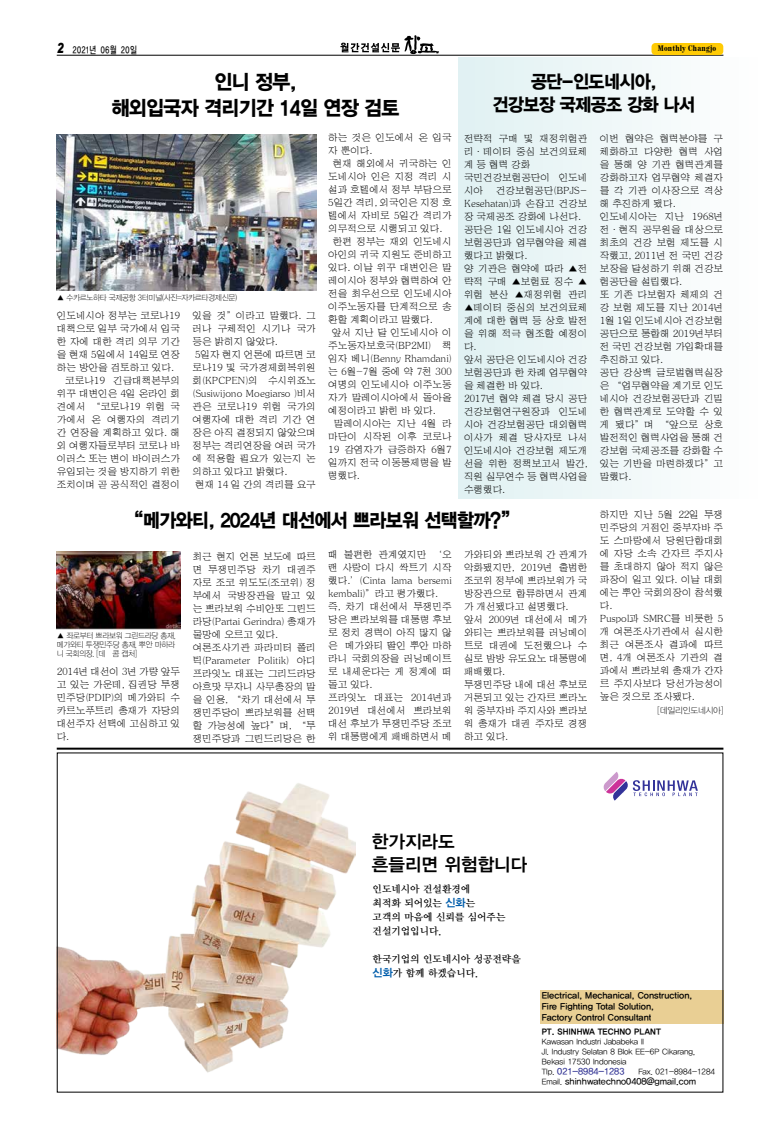
<style>
.page{position:relative;width:766px;height:1134px;background:#fff}
.page>*{position:absolute;margin:0;border:0;box-sizing:border-box;transform-origin:0 0}
.t1{font:20.3px/26px "YDIYGO360";letter-spacing:-.03em;color:#000;text-align:center;scale:.95 1}
.t2{font:19.3px "YDIYGO360";letter-spacing:-.03em;color:#000;scale:.95 1}
.t3{font:18.2px/23px "YDIYGO360";letter-spacing:-.03em;color:#000;text-align:center;scale:.95 1}
.t4{font:18px/23px "YDIYGO340";color:#000}
.t5{font:10px/14px "YDIY Mj O340";color:#000}
.t6{font:10px "YDIYGO130 KSCPC EUC H";color:#000;scale:.74 1}
.t7{font:9.8px/13px "HY Sin Mun Myeong Jo";letter-spacing:-.03em;color:#000}
.t8{font:9px/11px "YDIYGO340";color:#000}
.t9{font:9px "YDIYGO330";color:#000}
.t10{font:9px "YDIYGO330";color:#2e3092}
.t11{font:8.6px "YDIYGO310";letter-spacing:-.03em;color:#000}
.t12{font:8px/10px "YDIYGO320";color:#000}
.t13{font:8px/9.2px "YDIYGO310";letter-spacing:-.04em;color:#000;text-align:justify;scale:.95 1}
.t14{font:8px "YDIYGO350";color:#000}
.t15{font:700 condensed 8px "Century 725 BT";letter-spacing:.02em;color:#000}
.s1{font-family:"Arial";font-weight:900;font-style:italic;font-size:14px}
.s2{font-family:"YDIYGO340";font-size:11px;color:#015dab}
.s3{font-family:"YDIYGO320";font-size:8px;color:#000}
.s4{font-family:"YDIYGO320";font-size:8px}
</style>
<div class="page">
<div style="left:458px;top:57px;width:307px;height:442px;background:linear-gradient(to right,#e0f1f2,#fff)"></div>
<hr style="left:57px;top:55px;width:666px;height:1px;background:#000">
<div style="left:651px;top:43px;width:72px;height:12px;background:#ffcb05;border-radius:4px"></div>
<svg style="left:340px;top:35px;width:99px;height:19px"></svg>
<hr style="left:57px;top:748px;width:666px;height:2px;background:#000">
<img style="left:57px;top:135px;width:259px;height:156px">
<div style="left:539px;top:990px;width:184px;height:33px;background:#e9cf94"></div>
<svg style="left:603px;top:772px;width:94px;height:29px"></svg>
<img style="left:59px;top:783px;width:296px;height:290px">
<img style="left:57px;top:551px;width:123px;height:79px">
<p class="t6" style="left:57px;top:45px;width:110px"><span class="s1">2</span> 2021년 06월 20일</p>
<p class="t15" style="left:657px;top:44px;width:60px">Monthly Changjo</p>
<h1 class="t1" style="left:112px;top:69px;width:304px">인니 정부,<br>해외입국자 격리기간 14일 연장 검토</h1>
<h3 class="t3" style="left:492px;top:70px;width:215px">공단-인도네시아,<br>건강보장 국제공조 강화 나서</h3>
<p class="t13" style="left:57px;top:293px;width:191px">▲ 수카르노하타 국제공항 3터미널(사진=자카르타경제신문)</p>
<p class="t7" style="left:57px;top:309px;width:125px">인도네시아 정부는 코로나19</p>
<p class="t7" style="left:57px;top:322px;width:125px">대책으로 일부 국가에서 입국</p>
<p class="t7" style="left:57px;top:335px;width:125px">한 자에 대한 격리 의무 기간</p>
<p class="t7" style="left:57px;top:348px;width:125px">을 현재 5일에서 14일로 연장</p>
<p class="t7" style="left:57px;top:361px;width:118px">하는 방안을 검토하고 있다.</p>
<p class="t7" style="left:65px;top:374px;width:116px">코로나19 긴급대책본부의</p>
<p class="t7" style="left:57px;top:387px;width:125px">위꾸 대변인은 4일 온라인 회</p>
<p class="t7" style="left:57px;top:400px;width:125px">견에서 “코로나19 위험 국</p>
<p class="t7" style="left:57px;top:413px;width:125px">가에서 온 여행자의 격리기</p>
<p class="t7" style="left:57px;top:426px;width:125px">간 연장을 계획하고 있다. 해</p>
<p class="t7" style="left:57px;top:439px;width:125px">외 여행자들로부터 코로나 바</p>
<p class="t7" style="left:57px;top:452px;width:125px">이러스 또는 변이 바이러스가</p>
<p class="t7" style="left:57px;top:465px;width:125px">유입되는 것을 방지하기 위한</p>
<p class="t7" style="left:57px;top:478px;width:125px">조치이며 곧 공식적인 결정이</p>
<p class="t7" style="left:192px;top:309px;width:125px">있을 것”이라고 말했다. 그 러나 구체적인 시기나 국가 등은 밝히지 않았다.<br>5일자 현지 언론에 따르면 코 로나19 및 국가경제회복위원 회(KPCPEN)의 수시위죠노 (Susiwijono Moegiarso )비서 관은 코로나19 위험 국가의 여행자에 대한 격리 기간 연 장은 아직 결정되지 않았으며 정부는 격리연장을 여러 국가 에 적용할 필요가 있는지 논 의하고 있다고 밝혔다.<br>현재 14 일 간의 격리를 요구</p>
<p class="t7" style="left:328px;top:131px;width:125px">하는 것은 인도에서 온 입국</p>
<p class="t7" style="left:328px;top:144px;width:46px">자 뿐이다.</p>
<p class="t7" style="left:333px;top:157px;width:120px">현재 해외에서 귀국하는 인</p>
<p class="t7" style="left:328px;top:170px;width:125px">도네시아 인은 지정 격리 시</p>
<p class="t7" style="left:328px;top:183px;width:125px">설과 호텔에서 정부 부담으로</p>
<p class="t7" style="left:328px;top:196px;width:125px">5일간 격리, 외국인은 지정 호</p>
<p class="t7" style="left:328px;top:209px;width:125px">텔에서 자비로 5일간 격리가</p>
<p class="t7" style="left:328px;top:222px;width:115px">의무적으로 시행되고 있다.</p>
<p class="t7" style="left:333px;top:235px;width:120px">한편 정부는 재외 인도네시</p>
<p class="t7" style="left:328px;top:248px;width:125px">아인의 귀국 지원도 준비하고</p>
<p class="t7" style="left:328px;top:261px;width:125px">있다. 이날 위꾸 대변인은 말</p>
<p class="t7" style="left:328px;top:274px;width:125px">레이시아 정부와 협력하여 안</p>
<p class="t7" style="left:328px;top:287px;width:125px">전을 최우선으로 인도네시아</p>
<p class="t7" style="left:328px;top:300px;width:125px">이주노동자를 단계적으로 송</p>
<p class="t7" style="left:328px;top:313px;width:106px">환할 계획이라고 말했다.</p>
<p class="t7" style="left:332px;top:326px;width:121px">앞서 지난 달 인도네시아 이</p>
<p class="t7" style="left:328px;top:339px;width:125px">주노동자보호국(BP2MI) 책</p>
<p class="t7" style="left:328px;top:352px;width:125px">임자 베니(Benny Rhamdani)</p>
<p class="t7" style="left:328px;top:365px;width:125px">는 6월~7월 중에 약 7천 300</p>
<p class="t7" style="left:328px;top:378px;width:125px">여명의 인도네시아 이주노동</p>
<p class="t7" style="left:328px;top:391px;width:125px">자가 말레이시아에서 돌아올</p>
<p class="t7" style="left:328px;top:404px;width:109px">예정이라고 밝힌 바 있다.</p>
<p class="t7" style="left:334px;top:417px;width:119px">말레이시아는 지난 4월 라</p>
<p class="t7" style="left:328px;top:430px;width:125px">마단이 시작된 이후 코로나</p>
<p class="t7" style="left:328px;top:443px;width:125px">19 감염자가 급증하자 6월7</p>
<p class="t7" style="left:328px;top:456px;width:125px">일까지 전국 이동통제령을 발</p>
<p class="t7" style="left:328px;top:469px;width:33px">령했다.</p>
<p class="t7" style="left:464px;top:132px;width:125px">전략적 구매 및 재정위험관 리·데이터 중심 보건의료체 계 등 협력 강화 국민건강보험공단이 인도네 시아</p>
<p class="t7" style="left:464px;top:184px;width:125px;text-indent:32px">건강보험공단(BPJS-<br>Kesehatan)과 손잡고 건강보 장 국제공조 강화에 나선다. 공단은 1일 인도네시아 건강 보험공단과 업무협약을 체결 했다고 밝혔다.<br>양 기관은 협약에 따라 ▲전 략적 구매 ▲보험료 징수 ▲ 위험 분산 ▲재정위험 관리</p>
<p class="t7" style="left:464px;top:301px;width:125px">▲데이터 중심의 보건의료체 계에 대한 협력 등 상호 발전 을 위해 적극 협조할 예정이 다.<br>앞서 공단은 인도네시아 건강 보험공단과 한 차례 업무협약 을 체결한 바 있다.<br>2017년 협약 체결 당시 공단 건강보험연구원장과 인도네 시아 건강보험공단 대외협력 이사가 체결 당사자로 나서 인도네시아 건강보험 제도개 선을 위한 정책보고서 발간, 직원 실무연수 등 협력사업을 수행했다.</p>
<h2 class="t2" style="left:125px;top:509px;width:416px">“메가와티, 2024년 대선에서 쁘라보워 선택할까?”</h2>
<p class="t7" style="left:193px;top:550px;width:125px">최근 현지 언론 보도에 따르 면 투쟁민주당 차기 대권주 자로 조코 위도도(조코위) 정 부에서 국방장관을 맡고 있 는 쁘라보워 수비안또 그린드 라당(Partai Gerindra) 총재가 물망에 오르고 있다. 여론조사기관 파라미터 폴리 틱(Parameter Politik) 아디 프라잇노 대표는 그리드라당 아흐맛 무자니 사무총장의 말 을 인용, “차기 대선에서 투 쟁민주당이 쁘라보워를 선택 할 가능성에 높다”며, “투 쟁민주당과 그린드리당은 한</p>
<p class="t7" style="left:328px;top:548px;width:125px">때 불편한 관계였지만 ‘오 랜 사랑이 다시 싹트기 시작 했다.’(Cinta lama bersemi kembali)”라고 평가했다. 즉, 차기 대선에서 투쟁민주 당은 쁘라보워를 대통령 후보 로 정치 경력이 아직 많지 않 은 메가와티 딸인 뿌안 마하 라니 국회의장을 러닝메이트 로 내세운다는 게 정계에 떠 돌고 있다.<br>프라잇노 대표는 2014년과<br>2019년 대선에서 쁘라보워 대선 후보가 투쟁민주당 조코 위 대통령에게 패배하면서 메</p>
<p class="t7" style="left:464px;top:548px;width:125px">가와티와 쁘라보워 간 관계가 악화됐지만, 2019년 출범한 조코위 정부에 쁘라보워가 국 방장관으로 합류하면서 관계 가 개선됐다고 설명했다. 앞서 2009년 대선에서 메가 와티는 쁘라보워를 러닝메이 트로 대권에 도전했으나 수 실로 밤방 유도요노 대통령에 패배했다.<br>투쟁민주당 내에 대선 후보로 거론되고 있는 간자르 쁘라노 워 중부자바 주지사와 쁘라보 워 총재가 대권 주자로 경쟁 하고 있다.</p>
<p class="t13" style="left:57px;top:631px;width:127px">▲ 좌로부터 쁘라보워 그린드라당 총재, 메가와티 투쟁민주당 총재, 뿌안 마하라 니 국회의장. [데띡콤 캡처]</p>
<p class="t7" style="left:57px;top:665px;width:125px;text-align:justify">2014년 대선이 3년 가량 앞두 고 있는 가운데, 집권당 투쟁 민주당(PDIP)의 메가와티 수 카르노푸트리 총재가 자당의 대선주자 선택에 고심하고 있 다.</p>
<p class="t7" style="left:599px;top:132px;width:125px">이번 협약은 협력분야를 구 체화하고 다양한 협력 사업 을 통해 양 기관 협력관계를 강화하고자 업무협약 체결자 를 각 기관 이사장으로 격상 해 추진하게 됐다. 인도네시아는 지난 1968년 전·현직 공무원을 대상으로 최초의 건강 보험 제도를 시 작했고, 2011년 전 국민 건강 보장을 달성하기 위해 건강보 험공단을 설립했다.<br>또 기존 다보험자 체제의 건 강 보험 제도를 지난 2014년<br>1월 1일 인도네시아 건강보험 공단으로 통합해 2019년부터 전 국민 건강보험 가입확대를 추진하고 있다.<br>공단 강상백 글로벌협력실장 은 “업무협약을 계기로 인도 네시아 건강보험공단과 긴밀 한 협력관계로 도약할 수 있 게 됐다”며 “앞으로 상호 발전적인 협력사업을 통해 건 강보험 국제공조를 강화할 수 있는 기반을 마련하겠다”고 말했다.</p>
<p class="t7" style="left:599px;top:508px;width:125px">하지만 지난 5월 22일 투쟁 민주당의 거점인 중부자바 주 도 스마랑에서 당원단합대회 에 자당 소속 간자르 주지사 를 초대하지 않아 적지 않은 파장이 일고 있다. 이날 대회 에는 뿌안 국회의장이 참석했 다.<br>Puspol과 SMRC를 비롯한 5 개 여론조사기관에서 실시한 최근 여론조사 결과에 따르 면, 4개 여론조사 기관의 결 과에서 쁘라보워 총재가 간자 르 주지사보다 당선가능성이 높은 것으로 조사됐다.</p>
<p class="t11" style="left:657px;top:705px;width:67px">[데일리인도네시아]</p>
<h3 class="t4" style="left:372px;top:831px;width:157px">한가지라도<br>흔들리면 위험합니다</h3>
<p class="t5" style="left:372px;top:882px;width:134px">인도네시아 건설환경에<br>최적화 되어있는 <span class="s2">신화</span>는 고객의 마음에 신뢰를 심어주는 건설기업입니다.</p>
<p class="t5" style="left:372px;top:952px;width:149px">한국기업의 인도네시아 성공전략을 <span class="s2">신화</span>가 함께 하겠습니다.</p>
<p class="t8" style="left:541px;top:990px;width:152px">Electrical, Mechanical, Construction,<br>Fire Fighting Total Solution,<br>Factory Control Consultant</p>
<p class="t14" style="left:541px;top:1027px;width:121px">PT. SHINHWA TECHNO PLANT</p>
<p class="t12" style="left:541px;top:1036px;width:155px">Kawasan Industri Jababeka II<br>Jl. Industry Selatan 8 Blok EE-6P Cikarang,<br>Bekasi 17530 Indonesia</p>
<p class="t10" style="left:541px;top:1066px;width:84px"><span class="s3">Tlp.</span> 021-8984-1283</p>
<p class="t12" style="left:638px;top:1066px;width:78px">Fax. 021-8984-1284</p>
<p class="t9" style="left:541px;top:1076px;width:156px"><span class="s4">Email.</span> shinhwatechno0408@gmail.com</p>
</div>
